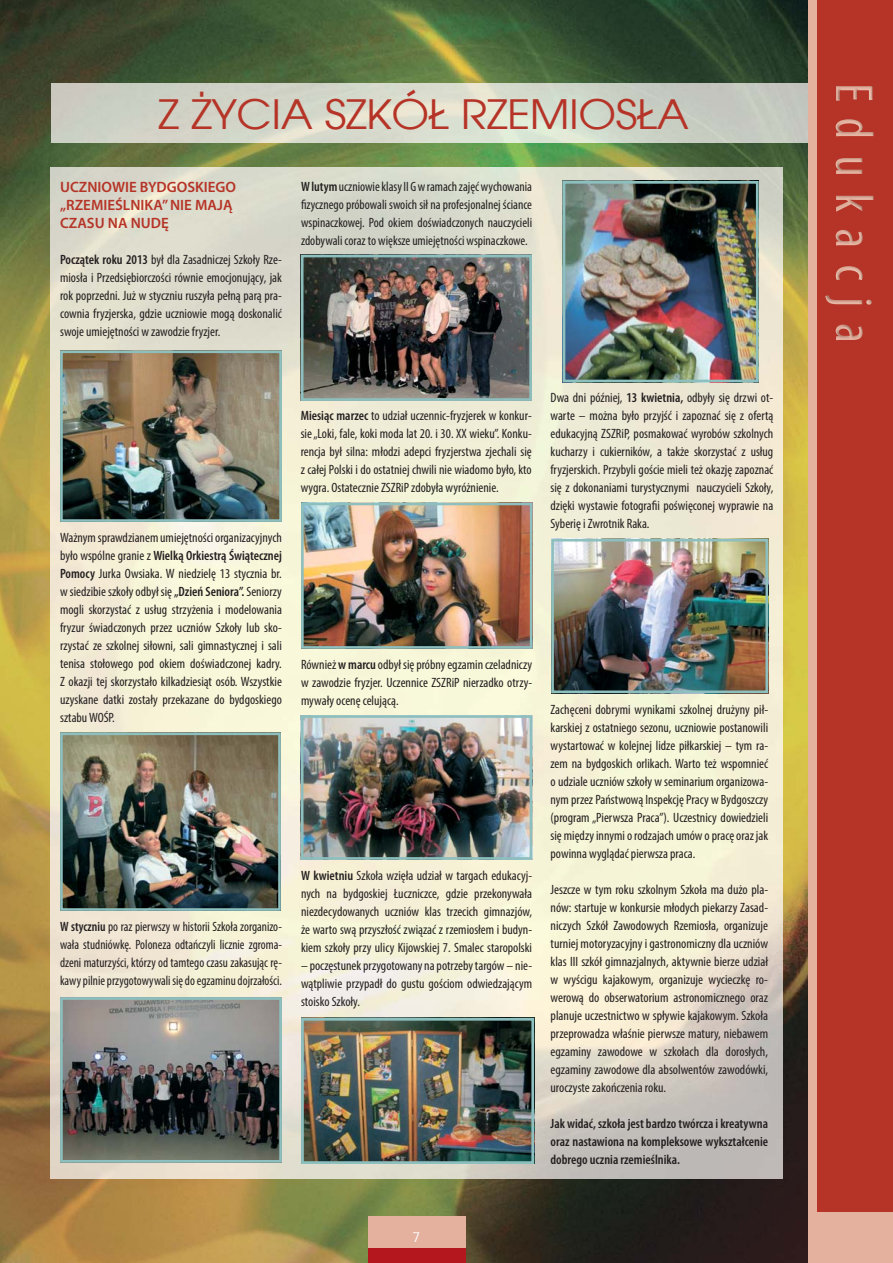
<style>
.page{position:relative;width:893px;height:1263px;background:#fff}
.page>*{position:absolute;margin:0;border:0;box-sizing:border-box;transform-origin:0 0}
.t1{font:40.5px "Avalon";letter-spacing:-.01em;color:#b53427;scale:1.07 1}
.t2{font:600 15px/18px "Myriad Pro";color:#b53427}
.t3{font:condensed 13.5px/18px "Myriad Pro";color:#231f20;text-align:justify}
.t4{font:condensed 13.5px/18px "Myriad Pro";color:#231f20;text-align:justify;scale:.95 1}
.t5{font:600 condensed 13.5px/18px "Myriad Pro";color:#231f20;text-align:justify}
.t6{font:13.5px "Ebrima";color:#fff}
.s1{font-weight:600}
</style>
<div class="page">
<img style="left:0;top:0;width:808px;height:1263px">
<img style="left:51px;top:84px;width:757px;height:59px">
<div style="left:816px;top:0;width:77px;height:1263px;background:#b53427"></div>
<img style="left:836px;top:325px;width:27px;height:15px">
<svg style="left:866px;top:300px;width:6px;height:5px"></svg>
<img style="left:825px;top:295px;width:37px;height:9px">
<img style="left:836px;top:266px;width:26px;height:14px">
<img style="left:836px;top:230px;width:27px;height:16px">
<img style="left:836px;top:196px;width:37px;height:16px">
<img style="left:836px;top:158px;width:26px;height:16px">
<img style="left:836px;top:119px;width:37px;height:17px">
<img style="left:836px;top:86px;width:36px;height:15px">
<div style="left:808px;top:0;width:8px;height:1263px;background:#e4b19f"></div>
<img style="left:51px;top:168px;width:731px;height:1011px">
<img style="left:60px;top:350px;width:222px;height:172px">
<img style="left:60px;top:733px;width:221px;height:178px">
<img style="left:60px;top:997px;width:222px;height:166px">
<img style="left:301px;top:255px;width:231px;height:146px">
<img style="left:301px;top:503px;width:231px;height:146px">
<img style="left:301px;top:1018px;width:233px;height:146px">
<img style="left:551px;top:539px;width:217px;height:154px">
<img style="left:301px;top:715px;width:231px;height:145px">
<img style="left:563px;top:181px;width:195px;height:201px">
<div style="left:368px;top:1216px;width:97px;height:47px;background:#e4b19f"></div>
<div style="left:368px;top:1248px;width:97px;height:15px;background:#b4181e"></div>
<div style="left:808px;top:1212px;width:85px;height:51px;background:#e4b19f"></div>
<h1 class="t1" style="left:158px;top:91px;width:497px">Z ŻYCIA SZKÓŁ RZEMIOSŁA</h1>
<p class="t2" style="left:60px;top:180px;width:177px">UCZNIOWIE BYDGOSKIEGO „RZEMIEŚLNIKA” NIE MAJĄ<br>CZASU NA NUDĘ</p>
<p class="t3" style="left:60px;top:252px;width:223px"><span class="s1">Początek roku 2013</span> był dla Zasadniczej Szkoły Rze&shy;miosła i Przedsiębiorczości równie emocjonujący, jak rok poprzedni. Już w styczniu ruszyła pełną parą pra&shy;cownia fryzjerska, gdzie uczniowie mogą doskonalić swoje umiejętności w zawodzie fryzjer.</p>
<p class="t3" style="left:301px;top:179px;width:233px"><span class="s1">W lutym</span> uczniowie klasy II G w ramach zajęć wychowania fizycznego próbowali swoich sił na profesjonalnej ściance wspinaczkowej. Pod okiem doświadczonych nauczycieli zdobywali coraz to większe umiejętności wspinaczkowe.</p>
<p class="t3" style="left:60px;top:530px;width:223px">Ważnym sprawdzianem umiejętności organizacyjnych było wspólne granie z <span class="s1">Wielką Orkiestrą Świątecznej Pomocy</span> Jurka Owsiaka. W niedzielę 13 stycznia br. w siedzibie szkoły odbył się <span class="s1">„Dzień Seniora”.</span> Seniorzy mogli skorzystać z usług strzyżenia i modelowania fryzur świadczonych przez uczniów Szkoły lub sko&shy;rzystać ze szkolnej siłowni, sali gimnastycznej i sali tenisa stołowego pod okiem doświadczonej kadry.<br>Z okazji tej skorzystało kilkadziesiąt osób. Wszystkie uzyskane datki zostały przekazane do bydgoskiego sztabu WOŚP.</p>
<p class="t4" style="left:60px;top:919px;width:235px"><span class="s1">W styczniu</span> po raz pierwszy w historii Szkoła zorganizo&shy;wała studniówkę. Poloneza odtańczyli licznie zgroma&shy;dzeni maturzyści, którzy od tamtego czasu zakasując rę&shy;kawy pilnie przygotowywali się do egzaminu dojrzałości.</p>
<p class="t3" style="left:301px;top:408px;width:233px"><span class="s1">Miesiąc marzec</span> to udział uczennic-fryzjerek w konkur&shy;sie „Loki, fale, koki moda lat 20. i 30. XX wieku”. Konku&shy;rencja był silna: młodzi adepci fryzjerstwa zjechali się z całej Polski i do ostatniej chwili nie wiadomo było, kto wygra. Ostatecznie ZSZRiP zdobyła wyróżnienie.</p>
<p class="t3" style="left:550px;top:390px;width:224px">Dwa dni później, <span class="s1">13 kwietnia,</span> odbyły się drzwi ot&shy;warte – można było przyjść i zapoznać się z ofertą edukacyjną ZSZRiP, posmakować wyrobów szkolnych kucharzy i cukierników, a także skorzystać z usług fryzjerskich. Przybyli goście mieli też okazję zapoznać się z dokonaniami turystycznymi nauczycieli Szkoły, dzięki wystawie fotografii poświęconej wyprawie na Syberię i Zwrotnik Raka.</p>
<p class="t3" style="left:301px;top:656px;width:233px">Również <span class="s1">w marcu</span> odbył się próbny egzamin czeladniczy w zawodzie fryzjer. Uczennice ZSZRiP nierzadko otrzy&shy;mywały ocenę celującą.</p>
<p class="t3" style="left:301px;top:868px;width:233px"><span class="s1">W kwietniu</span> Szkoła wzięła udział w targach edukacyj&shy;nych na bydgoskiej Łuczniczce, gdzie przekonywała niezdecydowanych uczniów klas trzecich gimnazjów, że warto swą przyszłość związać z rzemiosłem i budyn&shy;kiem szkoły przy ulicy Kijowskiej 7. Smalec staropolski</p>
<p class="t3" style="left:301px;top:958px;width:233px">– poczęstunek przygotowany na potrzeby targów – nie&shy;wątpliwie przypadł do gustu gościom odwiedzającym stoisko Szkoły.</p>
<p class="t3" style="left:550px;top:702px;width:219px">Zachęceni dobrymi wynikami szkolnej drużyny pił&shy;karskiej z ostatniego sezonu, uczniowie postanowili wystartować w kolejnej lidze piłkarskiej – tym ra&shy;zem na bydgoskich orlikach. Warto też wspomnieć o udziale uczniów szkoły w seminarium organizowa&shy;nym przez Państwową Inspekcję Pracy w Bydgoszczy (program „Pierwsza Praca”). Uczestnicy dowiedzieli się między innymi o rodzajach umów o pracę oraz jak powinna wyglądać pierwsza praca.</p>
<p class="t3" style="left:550px;top:882px;width:219px">Jeszcze w tym roku szkolnym Szkoła ma dużo pla&shy;nów: startuje w konkursie młodych piekarzy Zasad&shy;niczych Szkół Zawodowych Rzemiosła, organizuje turniej motoryzacyjny i gastronomiczny dla uczniów klas III szkół gimnazjalnych, aktywnie bierze udział w wyścigu kajakowym, organizuje wycieczkę ro&shy;werową do obserwatorium astronomicznego oraz planuje uczestnictwo w spływie kajakowym. Szkoła przeprowadza właśnie pierwsze matury, niebawem egzaminy zawodowe w szkołach dla dorosłych, egzaminy zawodowe dla absolwentów zawodówki, uroczyste zakończenia roku.</p>
<p class="t5" style="left:550px;top:1116px;width:219px">Jak widać, szkoła jest bardzo twórcza i kreatywna oraz nastawiona na kompleksowe wykształcenie dobrego ucznia rzemieślnika.</p>
<p class="t6" style="left:413px;top:1227px;width:9px">7</p>
</div>
